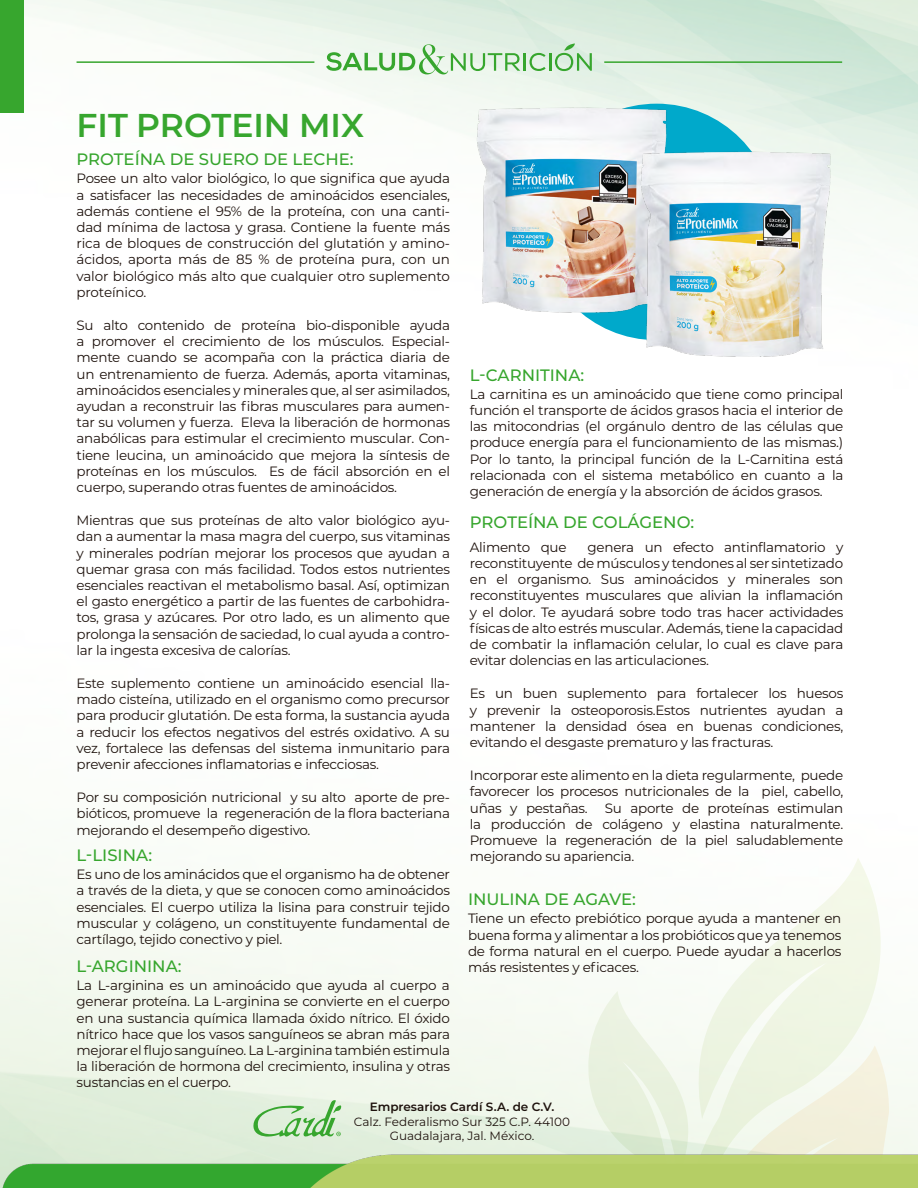
<style>
.page{position:relative;width:918px;height:1188px;background:#fff}
.page>*{position:absolute;margin:0;border:0;box-sizing:border-box;transform-origin:0 0}
.t1{font:600 33px "Montserrat";color:#37a62e}
.t2{font:500 16.5px "Montserrat";color:#37a62e}
.t3{font:13.5px/16.2px "Montserrat";letter-spacing:-.02em;color:#1e120d;text-align:justify}
.t4{font:12px/14.4px "Montserrat";color:#1e120d;text-align:center}
.t5{font:600 12px "Montserrat";color:#1e120d}
</style>
<div class="page">
<img style="left:0;top:0;width:918px;height:1188px">
<img style="left:3px;top:1152px;width:915px;height:36px">
<svg style="left:253px;top:1100px;width:88px;height:37px;background:#b8ddb2"></svg>
<svg style="left:326px;top:43px;width:266px;height:31px;background:#c4e3c3"></svg>
<div style="left:0;top:0;width:23px;height:113px;background:#37a62e"></div>
<hr style="left:77px;top:61px;width:237px;height:2px;background:#37a62e">
<hr style="left:604px;top:61px;width:238px;height:2px;background:#37a62e">
<div style="left:538px;top:104px;width:237px;height:236px;background:#00a9cb;border-radius:50%"></div>
<img style="left:467px;top:103px;width:203px;height:215px">
<img style="left:631px;top:147px;width:203px;height:215px">
<h1 class="t1" style="left:77px;top:102px;width:289px">Fit protein Mix</h1>
<p class="t2" style="left:77px;top:148px;width:278px">PROTEÍNA DE SUERO DE LECHE:</p>
<p class="t3" style="left:77px;top:170px;width:375px">Posee un alto valor biológico, lo que significa que ayuda a satisfacer las necesidades de aminoácidos esenciales, además contiene el 95% de la proteína, con una canti&shy;dad mínima de lactosa y grasa. Contiene la fuente más rica de bloques de construcción del glutatión y amino&shy;ácidos, aporta más de 85 % de proteína pura, con un valor biológico más alto que cualquier otro suplemento proteínico.</p>
<p class="t3" style="left:77px;top:317px;width:375px">Su alto contenido de proteína bio-disponible ayuda a promover el crecimiento de los músculos. Especial&shy;mente cuando se acompaña con la práctica diaria de un entrenamiento de fuerza. Además, aporta vitaminas, aminoácidos esenciales y minerales que, al ser asimilados, ayudan a reconstruir las fibras musculares para aumen&shy;tar su volumen y fuerza. Eleva la liberación de hormonas anabólicas para estimular el crecimiento muscular. Con&shy;tiene leucina, un aminoácido que mejora la síntesis de proteínas en los músculos. Es de fácil absorción en el cuerpo, superando otras fuentes de aminoácidos.</p>
<p class="t3" style="left:77px;top:512px;width:375px">Mientras que sus proteínas de alto valor biológico ayu&shy;dan a aumentar la masa magra del cuerpo, sus vitaminas y minerales podrían mejorar los procesos que ayudan a quemar grasa con más facilidad. Todos estos nutrientes esenciales reactivan el metabolismo basal. Así, optimizan el gasto energético a partir de las fuentes de carbohidra&shy;tos, grasa y azúcares. Por otro lado, es un alimento que prolonga la sensación de saciedad, lo cual ayuda a contro&shy;lar la ingesta excesiva de calorías.</p>
<p class="t3" style="left:77px;top:675px;width:375px">Este suplemento contiene un aminoácido esencial lla&shy;mado cisteína, utilizado en el organismo como precursor para producir glutatión. De esta forma, la sustancia ayuda a reducir los efectos negativos del estrés oxidativo. A su vez, fortalece las defensas del sistema inmunitario para prevenir afecciones inflamatorias e infecciosas.</p>
<p class="t3" style="left:77px;top:789px;width:375px">Por su composición nutricional y su alto aporte de pre&shy;bióticos, promueve la regeneración de la flora bacteriana mejorando el desempeño digestivo.</p>
<p class="t2" style="left:77px;top:843px;width:35px">L-LISIN</p>
<p class="t2" style="left:136px;top:843px;width:17px">A:</p>
<p class="t3" style="left:77px;top:866px;width:375px">Es uno de los aminácidos que el organismo ha de obtener a través de la dieta, y que se conocen como aminoácidos esenciales. El cuerpo utiliza la lisina para construir tejido muscular y colágeno, un constituyente fundamental de cartílago, tejido conectivo y piel.</p>
<p class="t2" style="left:77px;top:955px;width:62px">L-ARGININ</p>
<p class="t2" style="left:166px;top:955px;width:17px">A:</p>
<p class="t3" style="left:77px;top:977px;width:375px">La L-arginina es un aminoácido que ayuda al cuerpo a generar proteína. La L-arginina se convierte en el cuerpo en una sustancia química llamada óxido nítrico. El óxido nítrico hace que los vasos sanguíneos se abran más para mejorar el flujo sanguíneo. La L-arginina también estimula la liberación de hormona del crecimiento, insulina y otras sustancias en el cuerpo.</p>
<p class="t2" style="left:470px;top:363px;width:50px">L-CARNI</p>
<p class="t2" style="left:540px;top:363px;width:46px">TINA:</p>
<p class="t3" style="left:470px;top:385px;width:375px">La carnitina es un aminoácido que tiene como principal función el transporte de ácidos grasos hacia el interior de las mitocondrias (el orgánulo dentro de las células que produce energía para el funcionamiento de las mismas.)<br>Por lo tanto, la principal función de la L-Carnitina está relacionada con el sistema metabólico en cuanto a la generación de energía y la absorción de ácidos grasos.</p>
<p class="t2" style="left:470px;top:511px;width:226px">PROTE ÍNA DE COLÁGEN O:</p>
<p class="t3" style="left:470px;top:538px;width:375px;text-indent:118px">genera un efecto antinflamatorio y reconstituyente de músculos y tendones al ser sintetizado en el organismo. Sus aminoácidos y minerales son reconstituyentes musculares que alivian la inflamación y el dolor. Te ayudará sobre todo tras hacer actividades físicas de alto estrés muscular. Además, tiene la capacidad de combatir la inflamación celular, lo cual es clave para evitar dolencias en las articulaciones.</p>
<p class="t3" style="left:470px;top:685px;width:375px">Es un buen suplemento para fortalecer los huesos y prevenir la osteoporosis.Estos nutrientes ayudan a mantener la densidad ósea en buenas condiciones, evitando el desgaste prematuro y las fracturas.</p>
<p class="t3" style="left:470px;top:767px;width:375px">Incorporar este alimento en la dieta regularmente, puede favorecer los procesos nutricionales de la piel, cabello, uñas y pestañas.</p>
<p class="t3" style="left:470px;top:538px;width:98px">Alimento que</p>
<p class="t3" style="left:470px;top:799px;width:375px;text-indent:135px">Su aporte de proteínas estimulan la producción de colágeno y elastina naturalmente.<br>Promueve la regeneración de la piel saludablemente mejorando su apariencia.</p>
<p class="t2" style="left:468px;top:888px;width:169px">IN ULINA DE AGAVE:</p>
<p class="t3" style="left:468px;top:910px;width:375px">Tiene un efecto prebiótico porque ayuda a mantener en buena forma y alimentar a los probióticos que ya tenemos de forma natural en el cuerpo. Puede ayudar a hacerlos más resistentes y eficaces.</p>
<p class="t5" style="left:370px;top:1099px;width:186px">Empresarios Cardí S.A. de C.V.</p>
<p class="t4" style="left:354px;top:1114px;width:218px">Calz. Federalismo Sur 325 C.P. 44100<br>Guadalajara, Jal. México.</p>
</div>
